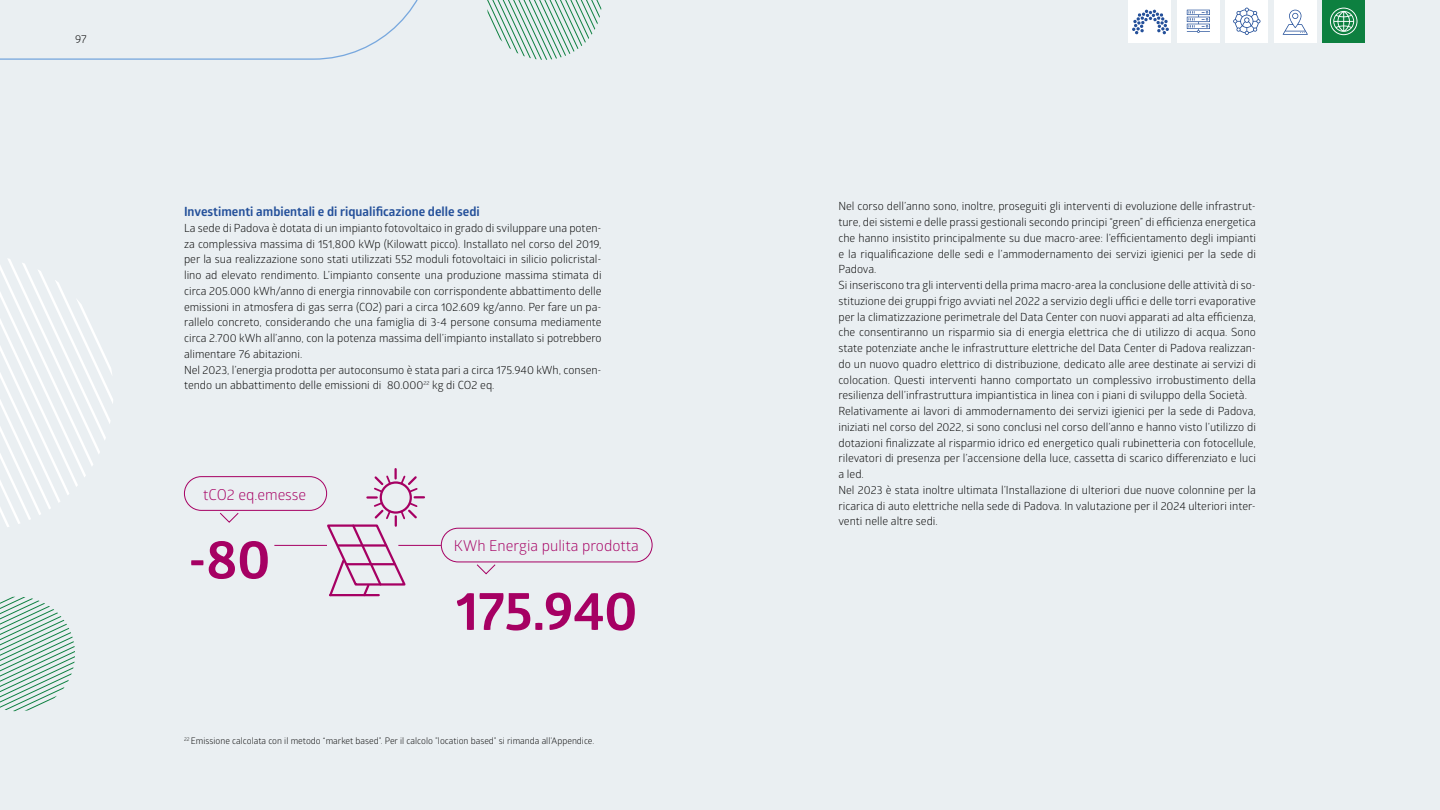
<style>
.page{position:relative;width:1440px;height:810px;background:#eaeff2}
.page>*{position:absolute;margin:0;border:0;box-sizing:border-box;transform-origin:0 0}
.t1{font:700 54px "Glober";letter-spacing:-.01em;color:#a60063}
.t2{font:15px "Glober";color:#a60063}
.t3{font:700 12.75px "Glober";color:#24509a}
.t4{font:11.25px/15.8px "Glober";color:#000}
.t5{font:9px "Glober";color:#000}
</style>
<div class="page">
<svg style="left:0;top:0;width:418px;height:60px"></svg>
<svg style="left:487px;top:0;width:115px;height:60px"></svg>
<div style="left:184px;top:476px;width:143px;height:35px;border:1px solid #a60063;border-radius:17px"></div>
<svg style="left:220px;top:512px;width:19px;height:11px"></svg>
<div style="left:441px;top:528px;width:212px;height:34px;border:1px solid #a60063;border-radius:17px"></div>
<svg style="left:476px;top:564px;width:20px;height:11px"></svg>
<hr style="left:274px;top:545px;width:53px;height:1px;background:#a60063">
<hr style="left:398px;top:545px;width:43px;height:1px;background:#a60063">
<svg style="left:325px;top:468px;width:101px;height:129px"></svg>
<div style="left:380px;top:481px;width:32px;height:33px;border:2px solid #a60063;border-radius:50%"></div>
<svg style="left:0;top:597px;width:75px;height:114px"></svg>
<svg style="left:0;top:259px;width:113px;height:268px"></svg>
<div style="left:1177px;top:0;width:43px;height:43px;background:#fff"></div>
<svg style="left:1187px;top:10px;width:23px;height:23px"></svg>
<div style="left:1129px;top:0;width:42px;height:43px;background:#fff"></div>
<svg style="left:1132px;top:10px;width:37px;height:25px"></svg>
<div style="left:1226px;top:0;width:42px;height:43px;background:#fff"></div>
<svg style="left:1233px;top:8px;width:28px;height:27px"></svg>
<div style="left:1274px;top:0;width:43px;height:43px;background:#fff"></div>
<svg style="left:1283px;top:10px;width:25px;height:25px"></svg>
<div style="left:1322px;top:0;width:43px;height:43px;background:#0d8040"></div>
<svg style="left:1330px;top:8px;width:27px;height:27px"></svg>
<p class="t4" style="left:75px;top:30px;width:13px">97</p>
<p class="t3" style="left:184px;top:202px;width:297px">Investimenti ambientali e di riqualificazione delle sedi</p>
<p class="t4" style="left:184px;top:219px;width:419px">La sede di Padova è dotata di un impianto fotovoltaico in grado di sviluppare una poten&shy;za complessiva massima di 151,800 kWp (Kilowatt picco). Installato nel corso del 2019, per la sua realizzazione sono stati utilizzati 552 moduli fotovoltaici in silicio policristal&shy;lino ad elevato rendimento. L’impianto consente una produzione massima stimata di circa 205.000 kWh/anno di energia rinnovabile con corrispondente abbattimento delle emissioni in atmosfera di gas serra (CO2) pari a circa 102.609 kg/anno. Per fare un pa&shy;rallelo concreto, considerando che una famiglia di 3-4 persone consuma mediamente circa 2.700 kWh all’anno, con la potenza massima dell’impianto installato si potrebbero alimentare 76 abitazioni.<br>Nel 2023, l’energia prodotta per autoconsumo è stata pari a circa 175.940 kWh, consen&shy;tendo un abbattimento delle emissioni di 80.000<sup>22</sup> kg di CO2 eq.</p>
<h2 class="t2" style="left:203px;top:484px;width:105px">tCO2 eq.emesse</h2>
<h1 class="t1" style="left:188px;top:521px;width:84px">-80</h1>
<h2 class="t2" style="left:454px;top:536px;width:186px">KWh Energia pulita prodotta</h2>
<h1 class="t1" style="left:456px;top:572px;width:183px">175.940</h1>
<p class="t5" style="left:184px;top:735px;width:412px"><sup>22</sup> Emissione calcolata con il metodo “market based”. Per il calcolo ”location based” si rimanda all’Appendice.</p>
<p class="t4" style="left:838px;top:198px;width:419px">Nel corso dell’anno sono, inoltre, proseguiti gli interventi di evoluzione delle infrastrut&shy;ture, dei sistemi e delle prassi gestionali secondo principi “green” di efficienza energetica che hanno insistito principalmente su due macro-aree: l’efficientamento degli impianti e la riqualificazione delle sedi e l’ammodernamento dei servizi igienici per la sede di Padova.<br>Si inseriscono tra gli interventi della prima macro-area la conclusione delle attività di so&shy;stituzione dei gruppi frigo avviati nel 2022 a servizio degli uffici e delle torri evaporative per la climatizzazione perimetrale del Data Center con nuovi apparati ad alta efficienza, che consentiranno un risparmio sia di energia elettrica che di utilizzo di acqua. Sono state potenziate anche le infrastrutture elettriche del Data Center di Padova realizzan&shy;do un nuovo quadro elettrico di distribuzione, dedicato alle aree destinate ai servizi di colocation. Questi interventi hanno comportato un complessivo irrobustimento della resilienza dell’infrastruttura impiantistica in linea con i piani di sviluppo della Società.<br>Relativamente ai lavori di ammodernamento dei servizi igienici per la sede di Padova, iniziati nel corso del 2022, si sono conclusi nel corso dell’anno e hanno visto l’utilizzo di dotazioni finalizzate al risparmio idrico ed energetico quali rubinetteria con fotocellule, rilevatori di presenza per l’accensione della luce, cassetta di scarico differenziato e luci a led.<br>Nel 2023 è stata inoltre ultimata l’Installazione di ulteriori due nuove colonnine per la ricarica di auto elettriche nella sede di Padova. In valutazione per il 2024 ulteriori inter&shy;venti nelle altre sedi.</p>
</div>
